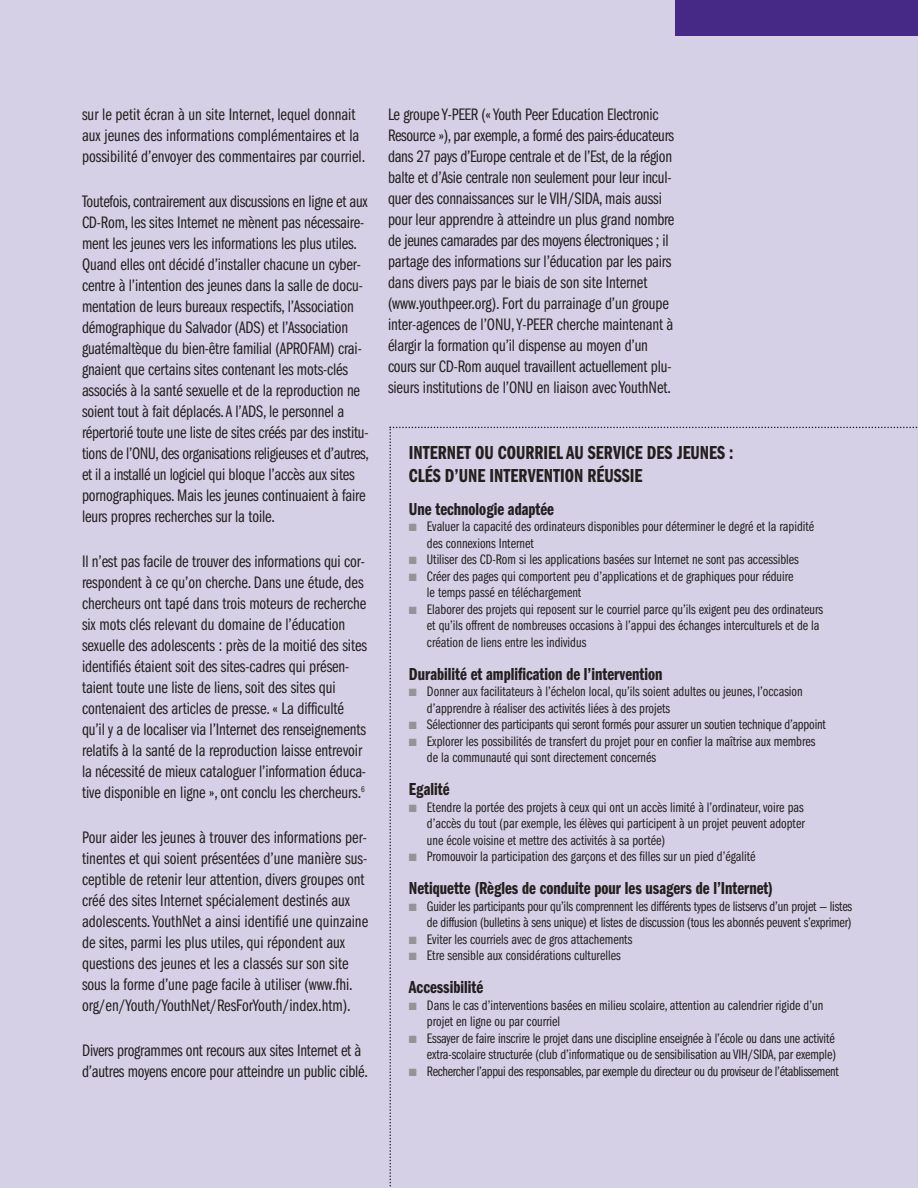
<style>
.page{position:relative;width:918px;height:1188px;background:#d5d0e5}
.page>*{position:absolute;margin:0;border:0;box-sizing:border-box;transform-origin:0 0}
.t1{font:19.5px/22.5px "Franklin Gothic Demi Cmpr";color:#231f1f}
.t2{font:18px "Franklin Gothic Demi Cmpr";color:#231f1f}
.t3{font:17.25px/21px "Franklin Gothic Book Cmpr";letter-spacing:-.01em;color:#231f1f}
.t4{font:14.25px/16.5px "Franklin Gothic Book Cmpr";color:#231f1f}
.t5{font:14.25px "Franklin Gothic Book Cmpr";letter-spacing:-.02em;color:#231f1f}
.s1{color:#939497}
</style>
<div class="page">
<div style="left:675px;top:0;width:243px;height:36px;background:#462886"></div>
<p class="t3" style="left:82px;top:105px;width:285px">sur le petit écran à un site Internet, lequel donnait aux jeunes des informations complémentaires et la possibilité d’envoyer des commentaires par courriel.</p>
<p class="t3" style="left:82px;top:192px;width:289px">Toutefois, contrairement aux discussions en ligne et aux CD-Rom, les sites Internet ne mènent pas nécessaire&shy;ment les jeunes vers les informations les plus utiles.<br>Quand elles ont décidé d’installer chacune un cyber&shy;centre à l’intention des jeunes dans la salle de docu&shy;mentation de leurs bureaux respectifs, l’Association démographique du Salvador (ADS) et l’Association guatémaltèque du bien-être familial (APROFAM) crai&shy;gnaient que certains sites contenant les mots-clés associés à la santé sexuelle et de la reproduction ne soient tout à fait déplacés.A l’ADS, le personnel a répertorié toute une liste de sites créés par des institu&shy;tions de l’ONU, des organisations religieuses et d’autres, et il a installé un logiciel qui bloque l’accès aux sites pornographiques. Mais les jeunes continuaient à faire leurs propres recherches sur la toile.</p>
<p class="t3" style="left:82px;top:552px;width:287px">Il n’est pas facile de trouver des informations qui cor&shy;respondent à ce qu’on cherche. Dans une étude, des chercheurs ont tapé dans trois moteurs de recherche six mots clés relevant du domaine de l’éducation sexuelle des adolescents : près de la moitié des sites identifiés étaient soit des sites-cadres qui présen&shy;taient toute une liste de liens, soit des sites qui contenaient des articles de presse. « La difficulté qu’il y a de localiser via l’Internet des renseignements relatifs à la santé de la reproduction laisse entrevoir la nécessité de mieux cataloguer l’information éduca&shy;tive disponible en ligne », ont conclu les chercheurs.<sup>6</sup></p>
<p class="t3" style="left:82px;top:828px;width:288px">Pour aider les jeunes à trouver des informations per&shy;tinentes et qui soient présentées d’une manière sus&shy;ceptible de retenir leur attention, divers groupes ont créé des sites Internet spécialement destinés aux adolescents. YouthNet a ainsi identifié une quinzaine de sites, parmi les plus utiles, qui répondent aux questions des jeunes et les a classés sur son site sous la forme d’une page facile à utiliser (www.fhi. org/en/Youth/YouthNet/ResForYouth/index.htm).</p>
<p class="t3" style="left:82px;top:1041px;width:288px">Divers programmes ont recours aux sites Internet et à d’autres moyens encore pour atteindre un public ciblé.</p>
<p class="t3" style="left:388px;top:105px;width:288px">Le groupe Y-PEER (« Youth Peer Education Electronic Resource »), par exemple, a formé des pairs-éducateurs dans 27 pays d’Europe centrale et de l’Est, de la région balte et d’Asie centrale non seulement pour leur incul&shy;quer des connaissances sur le VIH/SIDA, mais aussi pour leur apprendre à atteindre un plus grand nombre de jeunes camarades par des moyens électroniques ; il partage des informations sur l’éducation par les pairs dans divers pays par le biais de son site Internet (www.youthpeer.org). Fort du parrainage d’un groupe inter-agences de l’ONU,Y-PEER cherche maintenant à élargir la formation qu’il dispense au moyen d’un cours sur CD-Rom auquel travaillent actuellement plu&shy;sieurs institutions de l’ONU en liaison avec YouthNet.</p>
<p class="t1" style="left:409px;top:443px;width:326px">INTERNET OU COURRIEL AU SERVICE DES JEUNES :<br>CLÉS D’UNE INTERVENTION RÉUSSIE</p>
<p class="t2" style="left:409px;top:503px;width:147px">Une technologie adaptée</p>
<p class="t4" style="left:427px;top:519px;width:389px;text-indent:-18px"><span class="s1">■</span> Evaluer la capacité des ordinateurs disponibles pour déterminer le degré et la rapidité des connexions Internet</p>
<p class="t4" style="left:409px;top:552px;width:391px"><span class="s1">■</span> Utiliser des CD-Rom si les applications basées sur Internet ne sont pas accessibles</p>
<p class="t4" style="left:427px;top:569px;width:368px;text-indent:-18px"><span class="s1">■</span> Créer des pages qui comportent peu d’applications et de graphiques pour réduire le temps passé en téléchargement</p>
<p class="t4" style="left:427px;top:602px;width:398px;text-indent:-18px"><span class="s1">■</span> Elaborer des projets qui reposent sur le courriel parce qu’ils exigent peu des ordinateurs et qu’ils offrent de nombreuses occasions à l’appui des échanges interculturels et de la création de liens entre les individus</p>
<p class="t2" style="left:409px;top:668px;width:255px">Durabilité et amplification de l’intervention</p>
<p class="t4" style="left:427px;top:684px;width:377px;text-indent:-18px"><span class="s1">■</span> Donner aux facilitateurs à l’échelon local, qu’ils soient adultes ou jeunes, l’occasion d’apprendre à réaliser des activités liées à des projets</p>
<p class="t4" style="left:409px;top:717px;width:418px"><span class="s1">■</span> Sélectionner des participants qui seront formés pour assurer un soutien technique d’appoint</p>
<p class="t4" style="left:427px;top:734px;width:390px;text-indent:-18px"><span class="s1">■</span> Explorer les possibilités de transfert du projet pour en confier la maîtrise aux membres de la communauté qui sont directement concernés</p>
<p class="t2" style="left:409px;top:783px;width:42px">Egalité</p>
<p class="t4" style="left:427px;top:800px;width:379px;text-align:justify;text-indent:-18px"><span class="s1">■</span> Etendre la portée des projets à ceux qui ont un accès limité à l’ordinateur, voire pas d’accès du tout (par exemple, les élèves qui participent à un projet peuvent adopter une école voisine et mettre des activités à sa portée)</p>
<p class="t4" style="left:409px;top:849px;width:348px"><span class="s1">■</span> Promouvoir la participation des garçons et des filles sur un pied d’égalité</p>
<p class="t2" style="left:409px;top:882px;width:366px">Netiquette (Règles de conduite pour les usagers de l’Internet)</p>
<p class="t4" style="left:409px;top:899px;width:445px;text-align:right"><span class="s1">■</span> Guider les participants pour qu’ils comprennent les différents types de listservs d’un projet — listes de diffusion (bulletins à sens unique) et listes de discussion (tous les abonnés peuvent s’exprimer)</p>
<p class="t4" style="left:409px;top:932px;width:225px"><span class="s1">■</span> Eviter les courriels avec de gros attachements</p>
<p class="t4" style="left:409px;top:948px;width:213px"><span class="s1">■</span> Etre sensible aux considérations culturelles</p>
<p class="t2" style="left:409px;top:981px;width:76px">Accessibilité</p>
<p class="t4" style="left:427px;top:998px;width:398px;text-indent:-18px"><span class="s1">■</span> Dans le cas d’interventions basées en milieu scolaire, attention au calendrier rigide d’un projet en ligne ou par courriel</p>
<p class="t4" style="left:409px;top:1031px;width:429px;text-align:right"><span class="s1">■</span> Essayer de faire inscrire le projet dans une discipline enseignée à l’école ou dans une activité extra-scolaire structurée (club d’informatique ou de sensibilisation au VIH/SIDA, par exemple)</p>
<p class="t5" style="left:409px;top:1066px;width:431px"><span class="s1">■</span> Rechercher l’appui des responsables, par exemple du directeur ou du proviseur de l’établissement</p>
</div>
